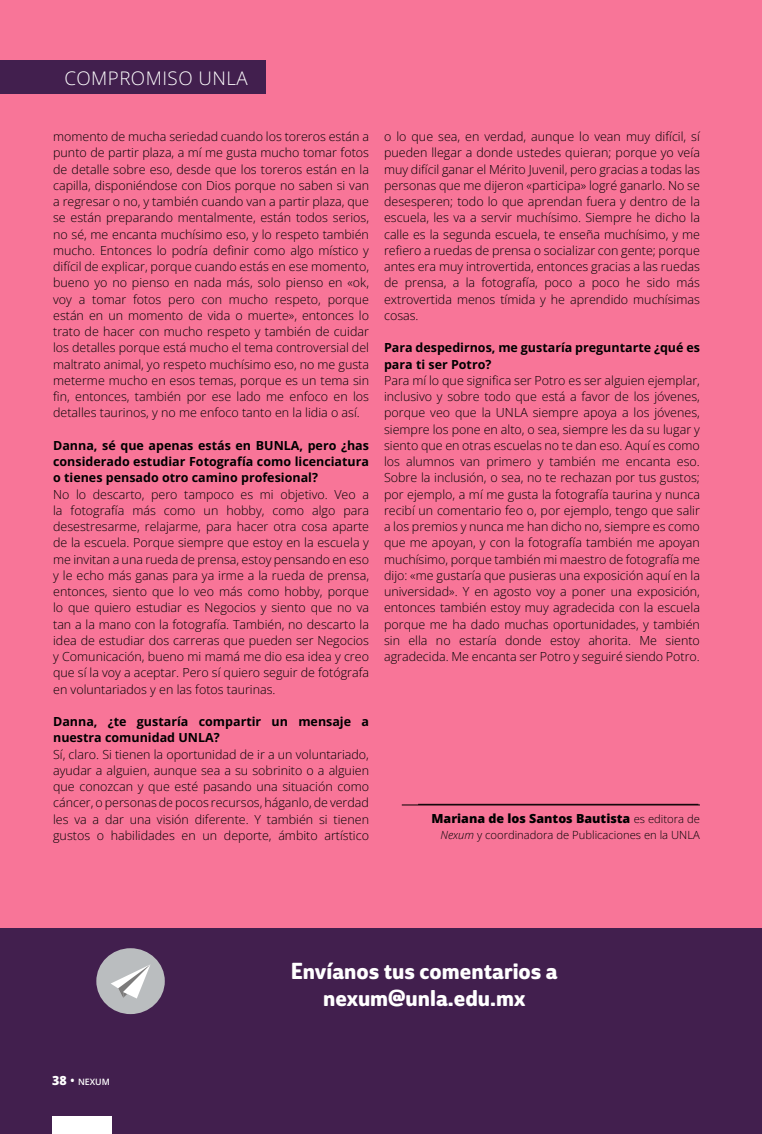
<style>
.page{position:relative;width:762px;height:1134px;background:#f87598}
.page>*{position:absolute;margin:0;border:0;box-sizing:border-box;transform-origin:0 0}
.t1{font:22.5px/27px "Solitas Nor Dem";color:#fff;text-align:center}
.t2{font:300 18.75px "Open Sans";letter-spacing:.025em;color:#fff}
.t3{font:300 12.5px/16.2px "Open Sans";color:#000;text-align:justify}
.t4{font:700 12.5px/16.2px "Open Sans";color:#000}
.t5{font:800 12.5px "Open Sans";color:#000}
.t6{font:300 11.25px "Open Sans";color:#000}
.t7{font:600 8.75px "Open Sans";color:#fff}
.s1{font-weight:300;font-size:11.25px}
.s2{font-style:italic}
.s3{font-weight:800;font-size:12.5px}
.s4{font-size:12.5px}
</style>
<div class="page">
<div style="left:0;top:928px;width:762px;height:206px;background:#421f4e"></div>
<div style="left:96px;top:948px;width:69px;height:66px;background:#babdbf;border-radius:50%"></div>
<svg style="left:111px;top:965px;width:39px;height:33px"></svg>
<div style="left:0;top:60px;width:266px;height:34px;background:#421f4e"></div>
<div style="left:52px;top:1116px;width:60px;height:18px;background:#fff"></div>
<hr style="left:402px;top:805px;width:298px;height:1px;background:#000">
<hr style="left:418px;top:804px;width:280px;height:1px;background:#000">
<h2 class="t2" style="left:64px;top:66px;width:185px">COMPROMISO UNLA</h2>
<p class="t3" style="left:53px;top:128px;width:317px">momento de mucha seriedad cuando los toreros están a punto de partir plaza, a mí me gusta mucho tomar fotos de detalle sobre eso, desde que los toreros están en la capilla, disponiéndose con Dios porque no saben si van a regresar o no, y también cuando van a partir plaza, que se están preparando mentalmente, están todos serios, no sé, me encanta muchísimo eso, y lo respeto también mucho. Entonces lo podría definir como algo místico y difícil de explicar, porque cuando estás en ese momento, bueno yo no pienso en nada más, solo pienso en «ok, voy a tomar fotos pero con mucho respeto, porque están en un momento de vida o muerte», entonces lo trato de hacer con mucho respeto y también de cuidar los detalles porque está mucho el tema controversial del maltrato animal, yo respeto muchísimo eso, no me gusta meterme mucho en esos temas, porque es un tema sin fin, entonces, también por ese lado me enfoco en los detalles taurinos, y no me enfoco tanto en la lidia o así.</p>
<p class="t4" style="left:53px;top:437px;width:317px;text-align:justify">Danna, sé que apenas estás en BUNLA, pero ¿has considerado estudiar Fotografía como licenciatura o tienes pensado otro camino profesional?</p>
<p class="t3" style="left:53px;top:486px;width:317px">No lo descarto, pero tampoco es mi objetivo. Veo a la fotografía más como un hobby, como algo para desestresarme, relajarme, para hacer otra cosa aparte de la escuela. Porque siempre que estoy en la escuela y me invitan a una rueda de prensa, estoy pensando en eso y le echo más ganas para ya irme a la rueda de prensa, entonces, siento que lo veo más como hobby, porque lo que quiero estudiar es Negocios y siento que no va tan a la mano con la fotografía. También, no descarto la idea de estudiar dos carreras que pueden ser Negocios y Comunicación, bueno mi mamá me dio esa idea y creo que sí la voy a aceptar. Pero sí quiero seguir de fotógrafa en voluntariados y en las fotos taurinas.</p>
<p class="t4" style="left:53px;top:713px;width:317px">Danna, ¿te gustaría compartir un mensaje a nuestra comunidad UNLA?</p>
<p class="t3" style="left:53px;top:746px;width:317px">Sí, claro. Si tienen la oportunidad de ir a un voluntariado, ayudar a alguien, aunque sea a su sobrinito o a alguien que conozcan y que esté pasando una situación como cáncer, o personas de pocos recursos, háganlo, de verdad les va a dar una visión diferente. Y también si tienen gustos o habilidades en un deporte, ámbito artístico</p>
<p class="t3" style="left:384px;top:128px;width:317px">o lo que sea, en verdad, aunque lo vean muy difícil, sí pueden llegar a donde ustedes quieran; porque yo veía muy difícil ganar el Mérito Juvenil, pero gracias a todas las personas que me dijeron «participa» logré ganarlo. No se desesperen; todo lo que aprendan fuera y dentro de la escuela, les va a servir muchísimo. Siempre he dicho la calle es la segunda escuela, te enseña muchísimo, y me refiero a ruedas de prensa o socializar con gente; porque antes era muy introvertida, entonces gracias a las ruedas de prensa, a la fotografía, poco a poco he sido más extrovertida menos tímida y he aprendido muchísimas cosas.</p>
<p class="t4" style="left:384px;top:339px;width:317px">Para despedirnos, me gustaría preguntarte ¿qué es para ti ser Potro?</p>
<p class="t3" style="left:384px;top:372px;width:317px">Para mí lo que significa ser Potro es ser alguien ejemplar, inclusivo y sobre todo que está a favor de los jóvenes, porque veo que la UNLA siempre apoya a los jóvenes, siempre los pone en alto, o sea, siempre les da su lugar y siento que en otras escuelas no te dan eso. Aquí es como los alumnos van primero y también me encanta eso.<br>Sobre la inclusión, o sea, no te rechazan por tus gustos; por ejemplo, a mí me gusta la fotografía taurina y nunca recibí un comentario feo o, por ejemplo, tengo que salir a los premios y nunca me han dicho no, siempre es como que me apoyan, y con la fotografía también me apoyan muchísimo, porque también mi maestro de fotografía me dijo: «me gustaría que pusieras una exposición aquí en la universidad». Y en agosto voy a poner una exposición, entonces también estoy muy agradecida con la escuela porque me ha dado muchas oportunidades, y también sin ella no estaría donde estoy ahorita. Me siento agradecida. Me encanta ser Potro y seguiré siendo Potro.</p>
<p class="t5" style="left:431px;top:809px;width:270px">Mariana de los Santos Bautista <span class="s1">es editora de</span></p>
<p class="t6" style="left:440px;top:827px;width:261px"><span class="s2">Nexum</span> y coordinadora de Publicaciones en la UNLA</p>
<p class="t7" style="left:52px;top:1076px;width:59px"><span class="s3">38</span> <span class="s4">•</span> NEXUM</p>
<h1 class="t1" style="left:291px;top:958px;width:269px">Envíanos tus comentarios a nexum@unla.edu.mx</h1>
</div>
